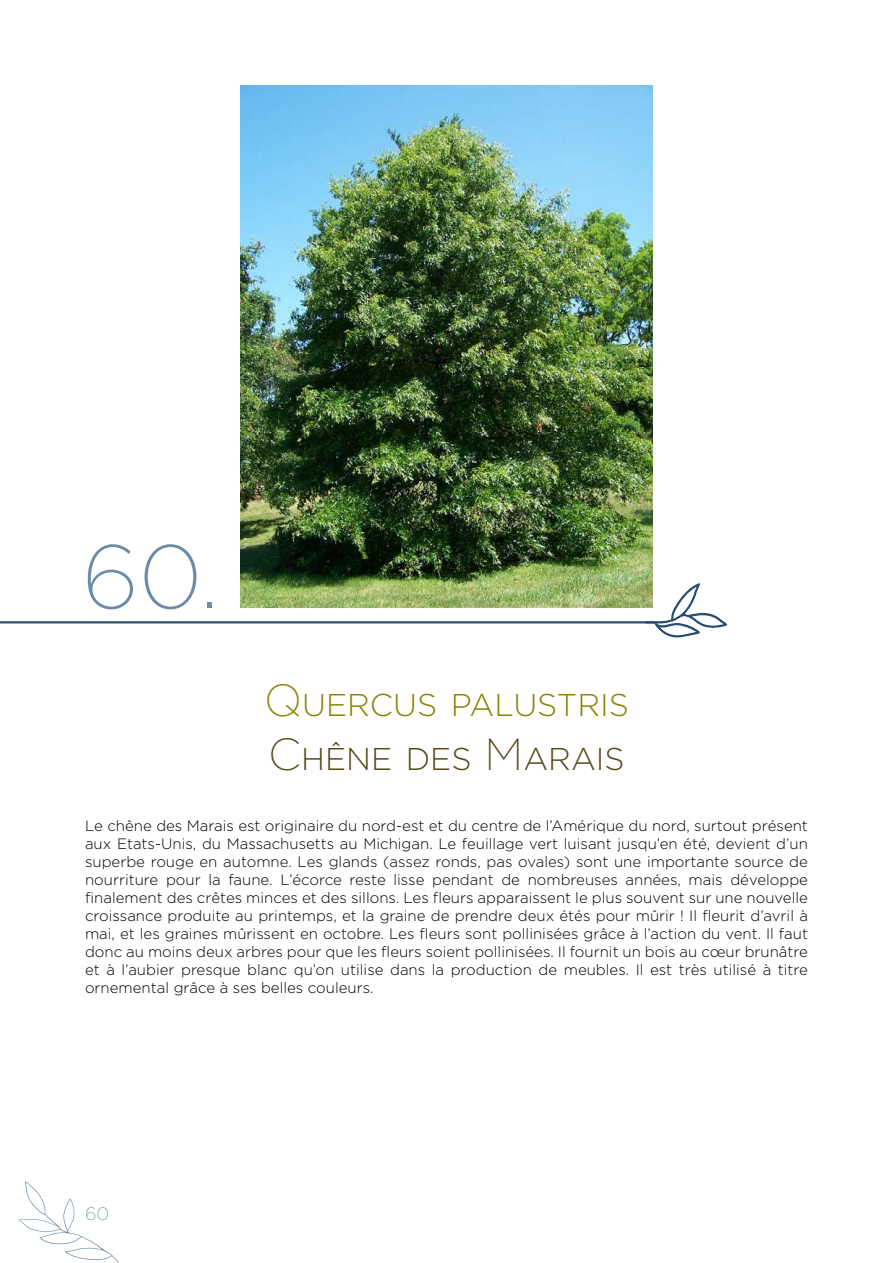
<style>
.page{position:relative;width:893px;height:1263px;background:#fff}
.page>*{position:absolute;margin:0;border:0;box-sizing:border-box;transform-origin:0 0}
.t1{font:200 90px "Gotham";color:#6d8ba6}
.t2{font:300 31.5px/54px "Gotham";color:#8c8303}
.t3{font:200 18px "Gotham";color:#6d8ba6}
.t4{font:300 15px/18px "Gotham";color:#000;text-align:justify}
.s1{font-weight:200;font-size:45px}
.s2{font-weight:200;font-size:45px;color:#594a1b}
.s3{color:#594a1b}
</style>
<div class="page">
<svg style="left:18px;top:1181px;width:101px;height:81px"></svg>
<img style="left:240px;top:85px;width:413px;height:522px">
<hr style="left:0;top:621px;width:655px;height:2px;background:#295073">
<svg style="left:643px;top:582px;width:85px;height:56px"></svg>
<h1 class="t1" style="left:82px;top:528px;width:138px">60.</h1>
<h2 class="t2" style="left:264px;top:678px;width:366px"><span class="s1">Q</span>UERCUS PALUSTRIS<br><span class="s2">C</span><span class="s3">HÊNE DES</span> <span class="s2">M</span><span class="s3">ARAIS</span></h2>
<p class="t4" style="left:85px;top:816px;width:724px">Le chêne des Marais est originaire du nord-est et du centre de l’Amérique du nord, surtout présent aux Etats-Unis, du Massachusetts au Michigan. Le feuillage vert luisant jusqu’en été, devient d’un superbe rouge en automne. Les glands (assez ronds, pas ovales) sont une importante source de nourriture pour la faune. L’écorce reste lisse pendant de nombreuses années, mais développe finalement des crêtes minces et des sillons. Les fleurs apparaissent le plus souvent sur une nouvelle croissance produite au printemps, et la graine de prendre deux étés pour mûrir ! Il fleurit d’avril à mai, et les graines mûrissent en octobre. Les fleurs sont pollinisées grâce à l’action du vent. Il faut donc au moins deux arbres pour que les fleurs soient pollinisées. Il fournit un bois au cœur brunâtre et à l’aubier presque blanc qu’on utilise dans la production de meubles. Il est très utilisé à titre ornemental grâce à ses belles couleurs.</p>
<p class="t3" style="left:85px;top:1203px;width:26px">60</p>
</div>
